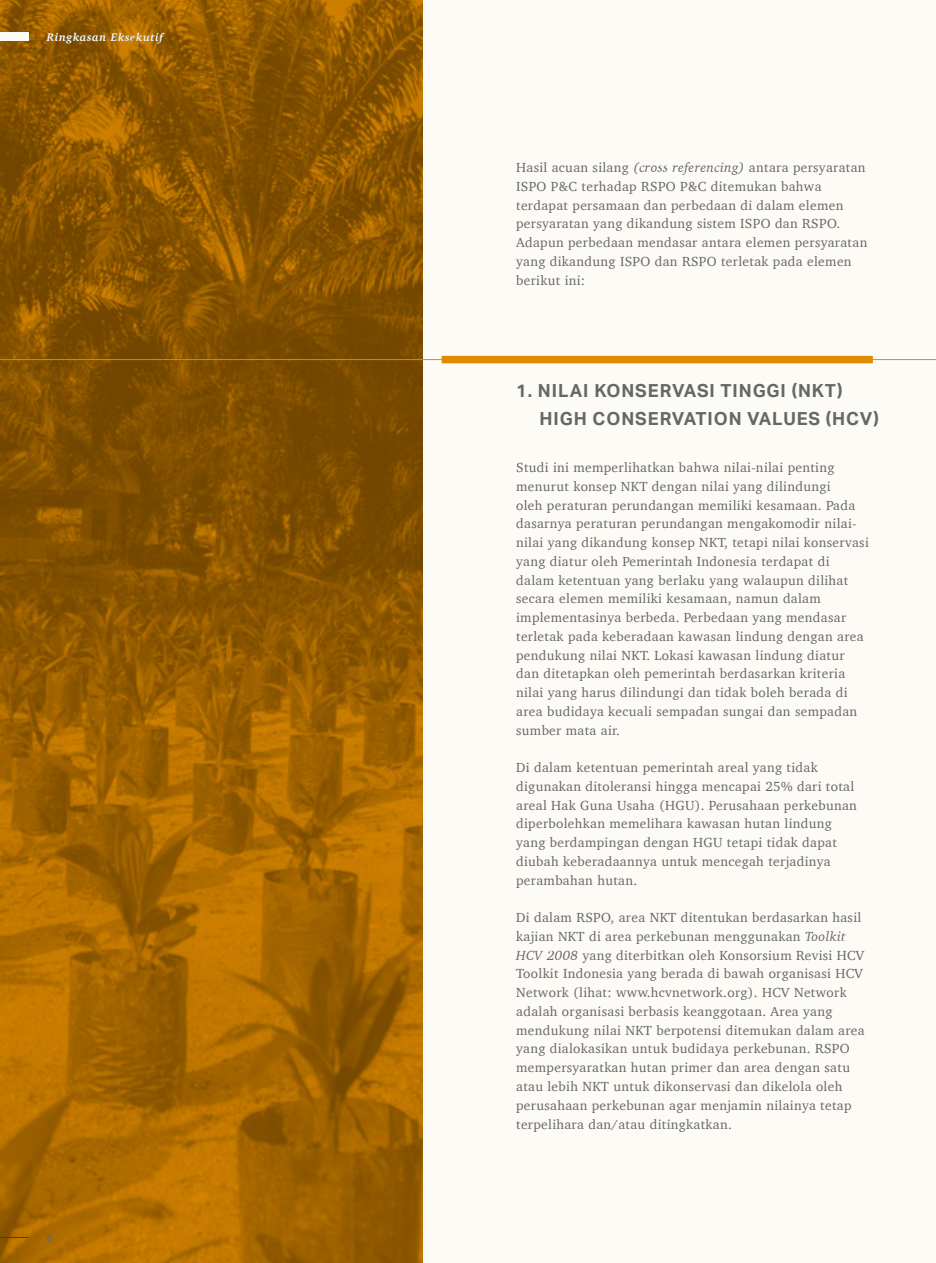
<style>
.page{position:relative;width:936px;height:1263px;background:#fff}
.page>*{position:absolute;margin:0;border:0;box-sizing:border-box;transform-origin:0 0}
.t1{font:700 18px/28px "Aktiv Grotesk Corp";letter-spacing:.05em;color:#676767}
.t2{font:13.5px/18.8px "Charter";letter-spacing:.025em;color:#676767}
.t3{font:italic 700 11.25px "Charter";letter-spacing:.06em;color:#fdfbf6}
.t4{font:500 9px "Aktiv Grotesk Corp";color:#676767}
.s1{font-style:italic}
</style>
<div class="page">
<div style="left:0;top:0;width:935px;height:1263px;background:#fdfbf6"></div>
<hr style="left:935px;top:0;width:1px;height:1263px;background:#fdfbf6">
<div style="left:441px;top:356px;width:431px;height:7px;background:#df8a00"></div>
<img style="left:0;top:0;width:422px;height:1263px">
<hr style="left:0;top:359px;width:935px;height:1px;background:#df8a00">
<svg style="left:0;top:1237px;width:28px;height:1px"></svg>
<svg style="left:47px;top:33px;width:117px;height:10px"></svg>
<div style="left:0;top:32px;width:28px;height:9px;background:#fdfbf6"></div>
<p class="t3" style="left:47px;top:27px;width:118px">Ringkasan Eksekutif</p>
<p class="t4" style="left:47px;top:1232px;width:7px">8</p>
<p class="t2" style="left:516px;top:158px;width:352px">Hasil acuan silang <span class="s1">(cross referencing)</span> antara persyaratan ISPO P&amp;C terhadap RSPO P&amp;C ditemukan bahwa terdapat persamaan dan perbedaan di dalam elemen persyaratan yang dikandung sistem ISPO dan RSPO.<br>Adapun perbedaan mendasar antara elemen persyaratan yang dikandung ISPO dan RSPO terletak pada elemen berikut ini:</p>
<h1 class="t1" style="left:539px;top:376px;width:341px;text-indent:-23px">1. NILAI KONSERVASI TINGGI (NKT)<br>HIGH CONSERVATION VALUES (HCV)</h1>
<p class="t2" style="left:516px;top:458px;width:354px">Studi ini memperlihatkan bahwa nilai-nilai penting menurut konsep NKT dengan nilai yang dilindungi<br>oleh peraturan perundangan memiliki kesamaan. Pada dasarnya peraturan perundangan mengakomodir nilai&shy;nilai yang dikandung konsep NKT, tetapi nilai konservasi yang diatur oleh Pemerintah Indonesia terdapat di dalam ketentuan yang berlaku yang walaupun dilihat secara elemen memiliki kesamaan, namun dalam implementasinya berbeda. Perbedaan yang mendasar terletak pada keberadaan kawasan lindung dengan area pendukung nilai NKT. Lokasi kawasan lindung diatur dan ditetapkan oleh pemerintah berdasarkan kriteria nilai yang harus dilindungi dan tidak boleh berada di area budidaya kecuali sempadan sungai dan sempadan sumber mata air.</p>
<p class="t2" style="left:516px;top:758px;width:342px">Di dalam ketentuan pemerintah areal yang tidak digunakan ditoleransi hingga mencapai 25% dari total areal Hak Guna Usaha (HGU). Perusahaan perkebunan diperbolehkan memelihara kawasan hutan lindung yang berdampingan dengan HGU tetapi tidak dapat diubah keberadaannya untuk mencegah terjadinya perambahan hutan.</p>
<p class="t2" style="left:516px;top:908px;width:350px">Di dalam RSPO, area NKT ditentukan berdasarkan hasil kajian NKT di area perkebunan menggunakan <span class="s1">Toolkit HCV 2008</span> yang diterbitkan oleh Konsorsium Revisi HCV Toolkit Indonesia yang berada di bawah organisasi HCV Network (lihat: www.hcvnetwork.org). HCV Network adalah organisasi berbasis keanggotaan. Area yang mendukung nilai NKT berpotensi ditemukan dalam area yang dialokasikan untuk budidaya perkebunan. RSPO mempersyaratkan hutan primer dan area dengan satu atau lebih NKT untuk dikonservasi dan dikelola oleh perusahaan perkebunan agar menjamin nilainya tetap terpelihara dan/atau ditingkatkan.</p>
</div>
